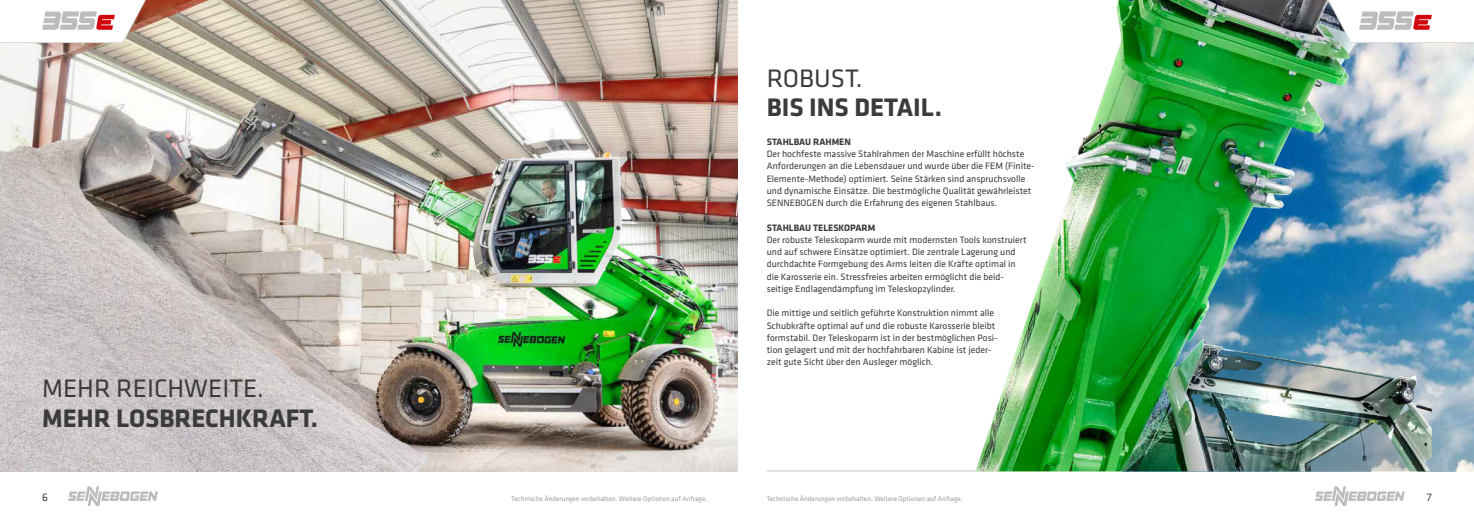
<style>
.page{position:relative;width:1474px;height:521px;background:#fff}
.page>*{position:absolute;margin:0;border:0;box-sizing:border-box;transform-origin:0 0}
.t1{font:700 26.25px "Klavika Basic";color:#3b3b3a}
.t2{font:26.25px "Klavika Basic";color:#3b3b3a}
.t3{font:11.38px "Klavika Basic";color:#3b3b3a}
.t4{font:9.62px/12.2px "Klavika Basic";color:#3b3b3a}
.t5{font:700 9.62px "Klavika Basic";color:#3b3b3a}
.t6{font:7px "Klavika Basic";color:#9c9c9d}
</style>
<div class="page">
<hr style="left:766px;top:470px;width:665px;height:1px;background:#c5c6c6">
<svg style="left:68px;top:486px;width:90px;height:20px"></svg>
<svg style="left:1315px;top:486px;width:89px;height:20px"></svg>
<img style="left:0;top:0;width:737px;height:471px">
<img style="left:1431px;top:43px;width:42px;height:428px">
<img style="left:975px;top:0;width:456px;height:471px">
<svg style="left:1323px;top:0;width:150px;height:43px"></svg>
<svg style="left:0;top:0;width:150px;height:43px"></svg>
<h1 class="t2" style="left:766px;top:65px;width:97px">ROBUST.</h1>
<h1 class="t1" style="left:766px;top:94px;width:177px">BIS INS DETAIL.</h1>
<h1 class="t2" style="left:42px;top:376px;width:223px">MEHR REICHWEITE.</h1>
<h1 class="t1" style="left:42px;top:405px;width:277px">MEHR LOSBRECHKRAFT.</h1>
<p class="t5" style="left:766px;top:137px;width:86px">STAHLBAU RAHMEN</p>
<p class="t4" style="left:766px;top:148px;width:269px">Der hochfeste massive Stahlrahmen der Maschine erfüllt höchste Anforderungen an die Lebensdauer und wurde über die FEM (Finite-Elemente-Methode) optimiert. Seine Stärken sind anspruchsvolle und dynamische Einsätze. Die bestmögliche Qualität gewährleistet SENNEBOGEN durch die Erfahrung des eigenen Stahlbaus.</p>
<p class="t5" style="left:766px;top:223px;width:110px">STAHLBAU TELESKOPARM</p>
<p class="t4" style="left:766px;top:234px;width:261px">Der robuste Teleskoparm wurde mit modernsten Tools konstruiert und auf schwere Einsätze optimiert. Die zentrale Lagerung und durchdachte Formgebung des Arms leiten die Kräfte optimal in die Karosserie ein. Stressfreies arbeiten ermöglicht die beid&shy;seitige Endlagendämpfung im Teleskopzylinder.</p>
<p class="t4" style="left:766px;top:307px;width:233px">Die mittige und seitlich geführte Konstruktion nimmt alle Schubkräfte optimal auf und die robuste Karosserie bleibt formstabil. Der Teleskoparm ist in der bestmöglichen Posi&shy;tion gelagert und mit der hochfahrbaren Kabine ist jeder&shy;zeit gute Sicht über den Ausleger möglich.</p>
<p class="t3" style="left:42px;top:492px;width:7px">6</p>
<p class="t3" style="left:1426px;top:492px;width:7px">7</p>
<p class="t6" style="left:511px;top:495px;width:197px">Technische Änderungen vorbehalten. Weitere Optionen auf Anfrage.</p>
<p class="t6" style="left:766px;top:495px;width:197px">Technische Änderungen vorbehalten. Weitere Optionen auf Anfrage.</p>
</div>
